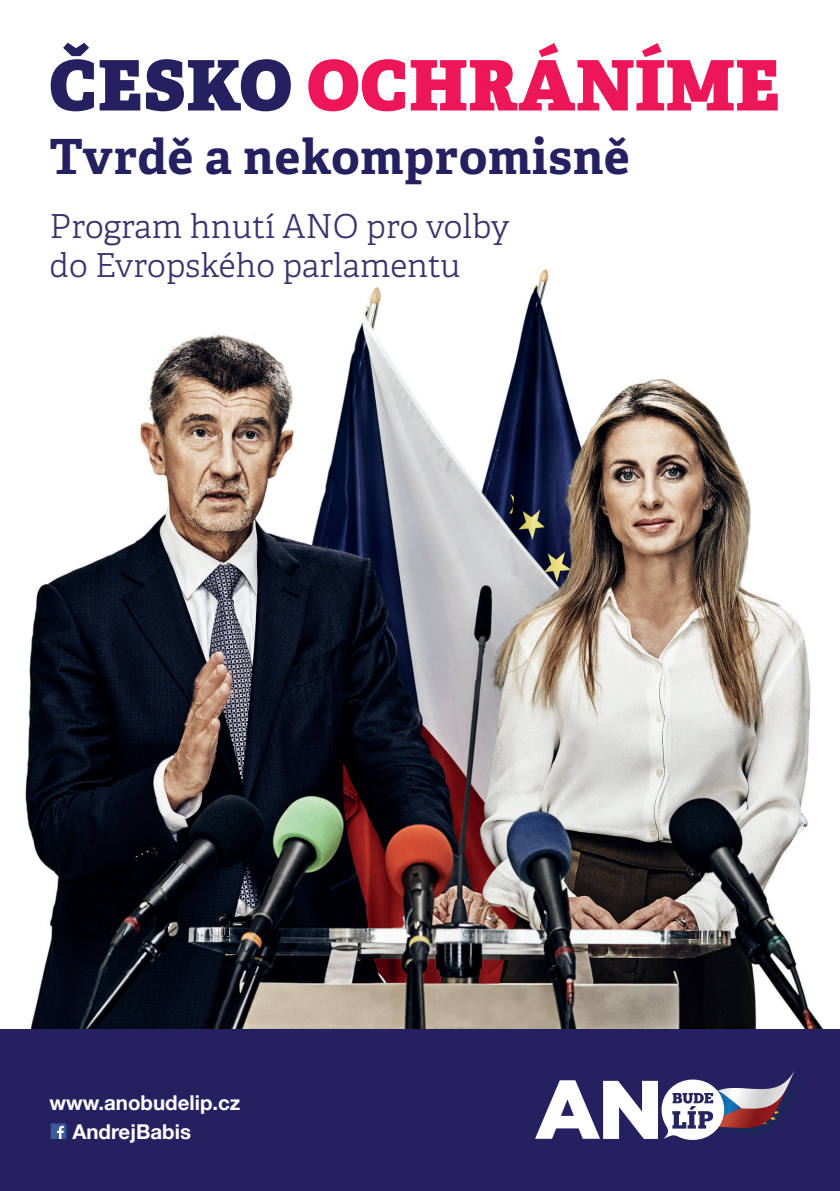
<style>
.page{position:relative;width:840px;height:1191px;background:#fff}
.page>*{position:absolute;margin:0;border:0;box-sizing:border-box;transform-origin:0 0}
.t1{font:800 69.6px "Adelle";letter-spacing:.02em;color:#ed1658}
.t2{font:700 48.4px "Adelle";letter-spacing:.02em;color:#252161}
.t3{font:300 33px/39px "Adelle";color:#39346d}
.t4{font:700 20.4px/28.8px "Helvetica Neue";color:#fff}
.s1{color:#252161}
</style>
<div class="page">
<img style="left:25px;top:269px;width:799px;height:760px">
<div style="left:0;top:1029px;width:839px;height:162px;background:#252161"></div>
<div style="left:51px;top:1123px;width:15px;height:16px;background:#3b5a9a"></div>
<svg style="left:57px;top:1125px;width:7px;height:14px"></svg>
<svg style="left:535px;top:1071px;width:260px;height:69px"></svg>
<h1 class="t1" style="left:50px;top:40px;width:731px"><span class="s1">ČESKO</span> OCHRÁNÍME</h1>
<h2 class="t2" style="left:50px;top:126px;width:581px">Tvrdě a nekompromisně</h2>
<p class="t3" style="left:50px;top:207px;width:461px">Program hnutí ANO pro volby do Evropského parlamentu</p>
<p class="t4" style="left:72px;top:1088px;width:169px;text-indent:-23px">www.anobudelip.cz<br>AndrejBabis</p>
</div>
